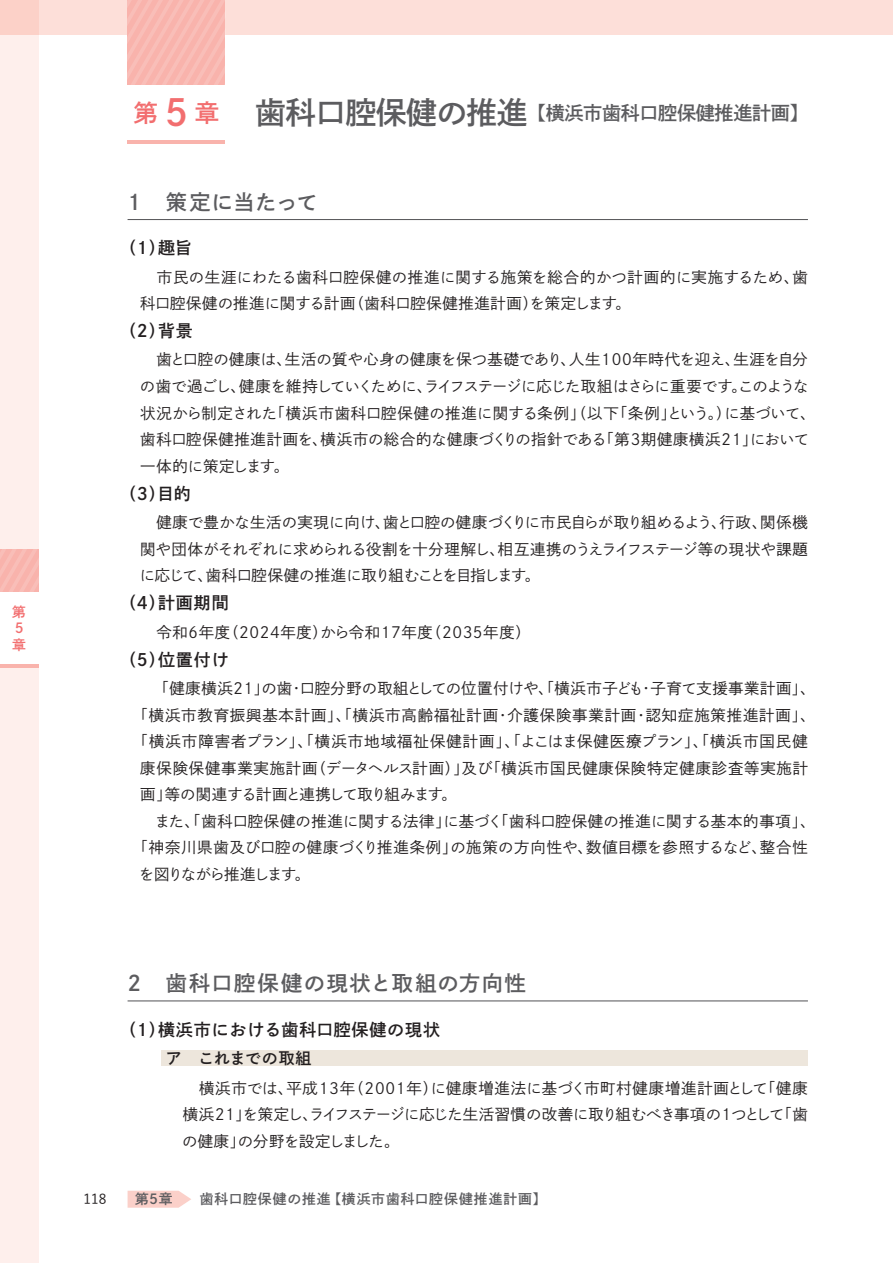
<style>
.page{position:relative;width:893px;height:1263px;background:#fff}
.page>*{position:absolute;margin:0;border:0;box-sizing:border-box;transform-origin:0 0}
.t1{font:21.3px "P Shuei Go Gin Std N B";letter-spacing:.065em;color:#5c5c5f}
.t2{font:21.3px "P Shuei Go Gin Std N B";letter-spacing:.025em;color:#5c5c5f}
.t3{font:19.2px "P Shuei Go Gin Std N B";letter-spacing:-.02em;color:#5c5c5f}
.t4{font:16.95px "P Shuei Go Gin Std N B";letter-spacing:.05em;color:#231f20}
.t5{font:15.9px "P Shuei Go Gin Std N B";letter-spacing:.025em;color:#231f20}
.t6{font:15.45px/26.5px "P Shuei Go Gin Std N L";letter-spacing:.015em;color:#231f20}
.t7{font:15.45px "P Shuei Go Gin Std N L";letter-spacing:.065em;color:#231f20}
.t8{font:15.45px "P Shuei Go Gin Std N L";letter-spacing:.055em;color:#231f20}
.t9{font:15.45px "P Shuei Go Gin Std N L";letter-spacing:.05em;color:#231f20}
.t10{font:15.45px "P Shuei Go Gin Std N L";letter-spacing:.04em;color:#231f20}
.t11{font:15.45px "P Shuei Go Gin Std N L";letter-spacing:-.06em;color:#231f20}
.t12{font:15.45px "P Shuei Go Gin Std N L";letter-spacing:-.105em;color:#231f20}
.t13{font:13.8px "P Shuei Go Gin Std N B";letter-spacing:.065em;color:#5c5c5f}
.t14{font:13.8px/16.5px "P Shuei Go Gin Std N B";color:#f26e6f}
.t15{font:500 13.8px "Yu Go Pr 6 N";color:#231f20}
.s1{font-size:24.45px;color:#f26e6f}
.s2{font-size:36.6px;color:#f26e6f}
.s3{font-size:30.9px}
</style>
<div class="page">
<div style="left:0;top:668px;width:38px;height:595px;background:#feefec"></div>
<div style="left:0;top:0;width:38px;height:549px;background:#feefec"></div>
<svg style="left:0;top:549px;width:38px;height:42px;background:#f9b7b0"></svg>
<hr style="left:0;top:664px;width:38px;height:4px;background:#f9b3ac">
<div style="left:0;top:0;width:893px;height:34px;background:#fddfd9"></div>
<hr style="left:128px;top:140px;width:97px;height:4px;background:#f9b3ac">
<svg style="left:128px;top:0;width:97px;height:85px;background:#f9b7b0"></svg>
<svg style="left:128px;top:1191px;width:63px;height:17px"></svg>
<hr style="left:128px;top:219px;width:680px;height:1px;background:#5c5c5f">
<hr style="left:128px;top:1000px;width:680px;height:1px;background:#5c5c5f">
<div style="left:162px;top:1050px;width:646px;height:16px;background:#ede6dc"></div>
<p class="t14" style="left:12px;top:603px;width:15px">第<br>5章</p>
<p class="t3" style="left:134px;top:99px;width:676px"><span class="s1">第</span><span class="s2">５</span><span class="s1">章</span> <span class="s3">歯科口腔保健の推進</span>【横浜市歯科口腔保健推進計画】</p>
<h1 class="t2" style="left:128px;top:187px;width:192px">1　策定に当たって</h1>
<p class="t4" style="left:119px;top:236px;width:74px">（１）趣旨</p>
<p class="t6" style="left:140px;top:263px;width:669px">　市民の生涯にわたる歯科口腔保健の推進に関する施策を総合的かつ計画的に実施するため、歯科口腔保健の推進に関する計画（歯科口腔保健推進計画）を策定します。</p>
<p class="t4" style="left:119px;top:319px;width:75px">（２）背景</p>
<p class="t6" style="left:140px;top:346px;width:677px">　歯と口腔の健康は、生活の質や心身の健康を保つ基礎であり、人生100年時代を迎え、生涯を自分の歯で過ごし、健康を維持していくために、ライフステージに応じた取組はさらに重要です。このような状況から制定された「横浜市歯科口腔保健の推進に関する条例」（以下「条例」という。）に基づいて、歯科口腔保健推進計画を、横浜市の総合的な健康づくりの指針である「第３期健康横浜２１」において一体的に策定します。</p>
<p class="t4" style="left:119px;top:482px;width:73px">（３）目的</p>
<p class="t6" style="left:140px;top:509px;width:670px;text-align:justify">　健康で豊かな生活の実現に向け、歯と口腔の健康づくりに市民自らが取り組めるよう、行政、関係機関や団体がそれぞれに求められる役割を十分理解し、相互連携のうえライフステージ等の現状や課題に応じて、歯科口腔保健の推進に取り組むことを目指します。</p>
<p class="t4" style="left:119px;top:591px;width:111px">（４）計画期間</p>
<p class="t10" style="left:140px;top:621px;width:392px">　令和６年度（2024年度）から令和17年度（2035年度）</p>
<p class="t4" style="left:119px;top:647px;width:111px">（５）位置付け</p>
<p class="t6" style="left:154px;top:675px;width:663px">「健康横浜２１」の歯・口腔分野の取組としての位置付けや、「横浜市子ども・子育て支援事業計画」、</p>
<p class="t8" style="left:133px;top:704px;width:685px">「横浜市教育振興基本計画」、「横浜市高齢福祉計画・介護保険事業計画・認知症施策推進計画」、</p>
<p class="t7" style="left:133px;top:731px;width:677px">「横浜市障害者プラン」、「横浜市地域福祉保健計画」、「よこはま保健医療プラン」、「横浜市国民健</p>
<p class="t9" style="left:140px;top:757px;width:669px">康保険保健事業実施計画（データヘルス計画）」及び「横浜市国民健康保険特定健康診査等実施計</p>
<p class="t11" style="left:140px;top:784px;width:318px">画」等の関連する計画と連携して取り組みます。</p>
<p class="t6" style="left:140px;top:808px;width:677px">　また、「歯科口腔保健の推進に関する法律」に基づく「歯科口腔保健の推進に関する基本的事項」、</p>
<p class="t6" style="left:133px;top:834px;width:677px">「神奈川県歯及び口腔の健康づくり推進条例」の施策の方向性や、数値目標を参照するなど、整合性</p>
<p class="t12" style="left:139px;top:864px;width:173px">を図りながら推進します。</p>
<p class="t15" style="left:83px;top:1186px;width:25px">118</p>
<h1 class="t1" style="left:128px;top:969px;width:400px">2　歯科口腔保健の現状と取組の方向性</h1>
<p class="t4" style="left:119px;top:1017px;width:340px">（1）横浜市における歯科口腔保健の現状　</p>
<p class="t5" style="left:166px;top:1047px;width:147px">ア　これまでの取組</p>
<p class="t6" style="left:182px;top:1074px;width:627px;text-align:justify">　横浜市では、平成13年（2001年）に健康増進法に基づく市町村健康増進計画として「健康横浜２１」を策定し、ライフステージに応じた生活習慣の改善に取り組むべき事項の１つとして「歯の健康」の分野を設定しました。</p>
<p class="t13" style="left:135px;top:1190px;width:39px">第5章</p>
<p class="t13" style="left:200px;top:1190px;width:348px">歯科口腔保健の推進【横浜市歯科口腔保健推進計画】</p>
</div>
